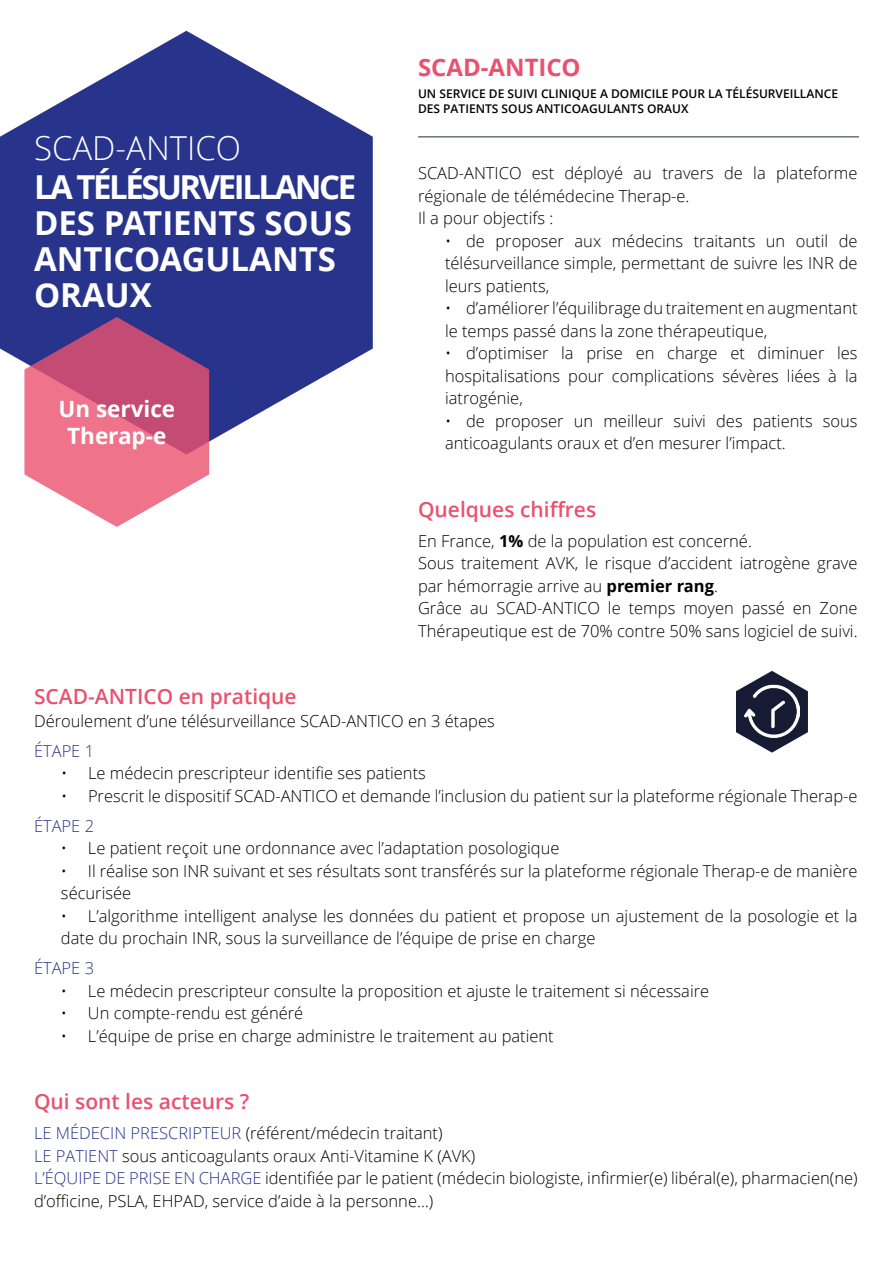
<style>
.page{position:relative;width:893px;height:1263px;background:#fff}
.page>*{position:absolute;margin:0;border:0;box-sizing:border-box;transform-origin:0 0}
.t1{font:700 33px/36px "Open Sans";color:#fff}
.t2{font:300 33px "Open Sans";color:#fff}
.t3{font:700 24px "Open Sans";color:#ea516f}
.t4{font:700 22.5px/27px "Open Sans";color:#fff;text-align:center}
.t5{font:600 21px "Open Sans";color:#ea516f}
.t6{font:300 16.5px/22.5px "Open Sans";color:#000}
.t7{font:300 16.5px "Open Sans";color:#28348b}
.t8{font:600 12px/14.4px "Open Sans";color:#000}
.s1{font-weight:700}
.s2{color:#28348b}
</style>
<div class="page">
<svg style="left:736px;top:671px;width:72px;height:82px"></svg>
<img style="left:744px;top:684px;width:56px;height:55px">
<hr style="left:418px;top:136px;width:441px;height:2px;background:#6a7073">
<svg style="left:0;top:31px;width:373px;height:423px;fill:#28348b"></svg>
<svg style="left:24px;top:317px;width:185px;height:210px"></svg>
<h1 class="t2" style="left:34px;top:125px;width:209px">SCAD-ANTICO</h1>
<h1 class="t1" style="left:34px;top:170px;width:324px">LA TÉLÉSURVEILLANCE<br>DES PATIENTS SOUS<br>ANTICOAGULANTS<br>ORAUX</h1>
<h3 class="t4" style="left:58px;top:395px;width:118px">Un service<br>Therap-e</h3>
<h2 class="t3" style="left:418px;top:53px;width:164px">SCAD-ANTICO</h2>
<p class="t8" style="left:418px;top:86px;width:421px">UN SERVICE DE SUIVI CLINIQUE A DOMICILE POUR LA TÉLÉSURVEILLANCE<br>DES PATIENTS SOUS ANTICOAGULANTS ORAUX</p>
<p class="t6" style="left:418px;top:162px;width:441px">SCAD-ANTICO est déployé au travers de la plateforme régionale de télémédecine Therap-e.<br>Il a pour objectifs :</p>
<p class="t6" style="left:445px;top:229px;width:414px;text-align:justify">• de proposer aux médecins traitants un outil de télésurveillance simple, permettant de suivre les INR de leurs patients,</p>
<p class="t6" style="left:445px;top:297px;width:414px">• d’améliorer l’équilibrage du traitement en augmentant le temps passé dans la zone thérapeutique,</p>
<p class="t6" style="left:445px;top:342px;width:414px;text-align:justify">• d’optimiser la prise en charge et diminuer les hospitalisations pour complications sévères liées à la iatrogénie,</p>
<p class="t6" style="left:445px;top:409px;width:414px">• de proposer un meilleur suivi des patients sous anticoagulants oraux et d’en mesurer l’impact.</p>
<p class="t5" style="left:418px;top:495px;width:180px">Quelques chiffres</p>
<p class="t6" style="left:418px;top:529px;width:441px">En France, <span class="s1">1%</span> de la population est concerné.<br>Sous traitement AVK, le risque d’accident iatrogène grave par hémorragie arrive au <span class="s1">premier rang</span>.<br>Grâce au SCAD-ANTICO le temps moyen passé en Zone Thérapeutique est de 70% contre 50% sans logiciel de suivi.</p>
<p class="t5" style="left:34px;top:682px;width:264px">SCAD-ANTICO en pratique</p>
<p class="t6" style="left:34px;top:709px;width:462px">Déroulement d’une télésurveillance SCAD-ANTICO en 3 étapes</p>
<p class="t7" style="left:34px;top:739px;width:62px">ÉTAPE 1</p>
<p class="t6" style="left:61px;top:762px;width:366px">• Le médecin prescripteur identifie ses patients</p>
<p class="t6" style="left:61px;top:784px;width:798px">• Prescrit le dispositif SCAD-ANTICO et demande l’inclusion du patient sur la plateforme régionale Therap-e</p>
<p class="t7" style="left:34px;top:814px;width:62px">ÉTAPE 2</p>
<p class="t6" style="left:61px;top:837px;width:500px">• Le patient reçoit une ordonnance avec l’adaptation posologique</p>
<p class="t6" style="left:61px;top:859px;width:798px">• Il réalise son INR suivant et ses résultats sont transférés sur la plateforme régionale Therap-e de manière sécurisée</p>
<p class="t6" style="left:61px;top:904px;width:798px">• L’algorithme intelligent analyse les données du patient et propose un ajustement de la posologie et la date du prochain INR, sous la surveillance de l’équipe de prise en charge</p>
<p class="t7" style="left:34px;top:957px;width:62px">ÉTAPE 3</p>
<p class="t6" style="left:61px;top:979px;width:650px">• Le médecin prescripteur consulte la proposition et ajuste le traitement si nécessaire</p>
<p class="t6" style="left:61px;top:1002px;width:244px">• Un compte-rendu est généré</p>
<p class="t6" style="left:61px;top:1024px;width:494px">• L’équipe de prise en charge administre le traitement au patient</p>
<p class="t5" style="left:34px;top:1087px;width:217px">Qui sont les acteurs ?</p>
<p class="t6" style="left:34px;top:1122px;width:825px"><span class="s2">LE MÉDECIN PRESCRIPTEUR</span> (référent/médecin traitant)<br><span class="s2">LE PATIENT</span> sous anticoagulants oraux Anti-Vitamine K (AVK)<br><span class="s2">L’ÉQUIPE DE PRISE EN CHARGE</span> identifiée par le patient (médecin biologiste, infirmier(e) libéral(e), pharmacien(ne) d’officine, PSLA, EHPAD, service d’aide à la personne…)</p>
</div>
